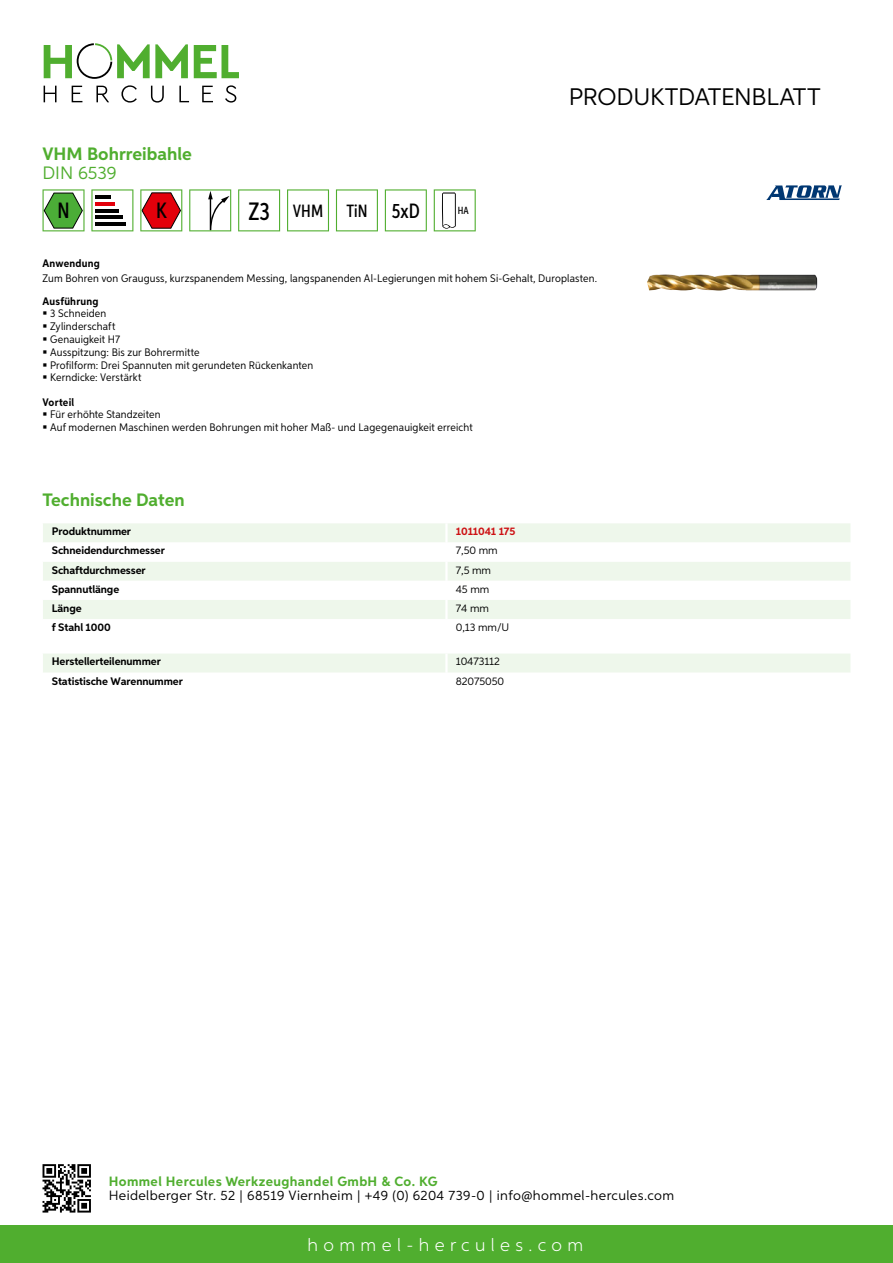
<style>
.page{position:relative;width:893px;height:1263px;background:#fff}
.page>*{position:absolute;margin:0;border:0;box-sizing:border-box;transform-origin:0 0}
.t1{font:24px "Aspira";letter-spacing:-.01em;color:#000}
.t2{font:500 22.2px "Aspira XX Nar";color:#000}
.t3{font:700 18px "Aspira";color:#50ae2f}
.t4{font:300 18px "Aspira";letter-spacing:.3em;color:#fff}
.t5{font:18px "Aspira";color:#50ae2f}
.t6{font:500 17.85px "Aspira XX Nar";color:#000}
.t7{font:13.5px "Aspira";letter-spacing:.03em;color:#000}
.t8{font:700 13.5px "Aspira";letter-spacing:.03em;color:#50ae2f}
.t9{font:10.95px/12.8px "Aspira Nar";letter-spacing:.015em;color:#000}
.t10{font:700 10.95px "Aspira";letter-spacing:-.01em;color:#000}
.t11{font:10.95px "Aspira";letter-spacing:-.01em;color:#000}
.t12{font:700 10.95px "Aspira Nar";letter-spacing:.02em;color:#000}
.t13{font:700 10.95px "Aspira";letter-spacing:-.01em;color:#cd1013}
.t14{font:500 10.35px "Aspira XX Nar";color:#000}
.s1{font-size:25.2px}
.s2{font-size:20.7px}
</style>
<div class="page">
<div style="left:0;top:1226px;width:893px;height:37px;background:#50ae2f"></div>
<svg style="left:43px;top:1164px;width:48px;height:48px"></svg>
<svg style="left:194px;top:45px;width:45px;height:33px"></svg>
<svg style="left:44px;top:43px;width:144px;height:36px"></svg>
<svg style="left:44px;top:86px;width:13px;height:16px"></svg>
<svg style="left:72px;top:86px;width:10px;height:16px"></svg>
<svg style="left:96px;top:86px;width:13px;height:16px"></svg>
<svg style="left:121px;top:85px;width:16px;height:18px"></svg>
<svg style="left:151px;top:86px;width:13px;height:17px"></svg>
<svg style="left:179px;top:86px;width:10px;height:16px"></svg>
<svg style="left:202px;top:86px;width:11px;height:16px"></svg>
<svg style="left:225px;top:85px;width:11px;height:18px"></svg>
<div style="left:43px;top:523px;width:807px;height:19px;background:#eef7eb"></div>
<svg style="left:43px;top:562px;width:807px;height:57px;fill:#eef7eb"></svg>
<hr style="left:445px;top:523px;width:3px;height:19px;background:#fff">
<hr style="left:445px;top:562px;width:3px;height:19px;background:#fff">
<hr style="left:445px;top:581px;width:3px;height:19px;background:#fff">
<hr style="left:445px;top:600px;width:3px;height:19px;background:#fff">
<div style="left:43px;top:654px;width:807px;height:19px;background:#eef7eb"></div>
<svg style="left:43px;top:189px;width:42px;height:42px"></svg>
<svg style="left:91px;top:189px;width:42px;height:42px"></svg>
<hr style="left:95px;top:196px;width:16px;height:3px;background:#000">
<hr style="left:95px;top:202px;width:20px;height:4px;background:#e3000b">
<hr style="left:95px;top:209px;width:23px;height:3px;background:#000">
<hr style="left:95px;top:216px;width:27px;height:3px;background:#000">
<hr style="left:95px;top:222px;width:31px;height:4px;background:#000">
<svg style="left:140px;top:189px;width:42px;height:42px"></svg>
<svg style="left:189px;top:189px;width:42px;height:42px"></svg>
<svg style="left:238px;top:189px;width:42px;height:42px"></svg>
<svg style="left:287px;top:189px;width:42px;height:42px"></svg>
<svg style="left:336px;top:189px;width:42px;height:42px"></svg>
<svg style="left:385px;top:189px;width:42px;height:42px"></svg>
<svg style="left:434px;top:189px;width:42px;height:42px"></svg>
<img style="left:647px;top:274px;width:170px;height:17px">
<svg style="left:766px;top:185px;width:76px;height:15px"></svg>
<h3 class="t3" style="left:43px;top:142px;width:151px">VHM Bohrreibahle</h3>
<h3 class="t5" style="left:43px;top:162px;width:76px">DIN 6539</h3>
<h2 class="t2" style="left:57px;top:197px;width:14px">N</h2>
<h2 class="t2" style="left:156px;top:197px;width:12px">K</h2>
<h3 class="t6" style="left:248px;top:200px;width:76px"><span class="s1">Z3</span> VHM</h3>
<h3 class="t6" style="left:346px;top:200px;width:75px">TiN <span class="s2">5xD</span></h3>
<p class="t14" style="left:458px;top:204px;width:12px">HA</p>
<h1 class="t1" style="left:569px;top:82px;width:253px">Produktdatenblatt</h1>
<p class="t12" style="left:43px;top:257px;width:59px">Anwendung</p>
<p class="t9" style="left:43px;top:272px;width:556px">Zum Bohren von Grauguss, kurzspanendem Messing, langspanenden Al-Legierungen mit hohem Si-Gehalt, Duroplasten.</p>
<p class="t12" style="left:43px;top:294px;width:58px">Ausführung</p>
<p class="t9" style="left:50px;top:307px;width:265px">3 Schneiden<br>Zylinderschaft<br>Genauigkeit H7<br>Ausspitzung: Bis zur Bohrermitte<br>Profilform: Drei Spannuten mit gerundeten Rückenkanten<br>Kerndicke: Verstärkt</p>
<p class="t12" style="left:43px;top:395px;width:33px">Vorteil</p>
<p class="t9" style="left:50px;top:408px;width:424px">Für erhöhte Standzeiten<br>Auf modernen Maschinen werden Bohrungen mit hoher Maß- und Lagegenauigkeit erreicht</p>
<h3 class="t3" style="left:43px;top:489px;width:144px">Technische Daten</h3>
<p class="t10" style="left:52px;top:525px;width:81px">Produktnummer</p>
<p class="t13" style="left:456px;top:525px;width:61px">1011041 175</p>
<p class="t10" style="left:52px;top:544px;width:115px">Schneidendurchmesser</p>
<p class="t11" style="left:456px;top:544px;width:43px">7,50 mm</p>
<p class="t10" style="left:52px;top:563px;width:95px">Schaftdurchmesser</p>
<p class="t11" style="left:456px;top:563px;width:37px">7,5 mm</p>
<p class="t10" style="left:52px;top:582px;width:69px">Spannutlänge</p>
<p class="t11" style="left:456px;top:582px;width:35px">45 mm</p>
<p class="t10" style="left:52px;top:601px;width:31px">Länge</p>
<p class="t11" style="left:456px;top:601px;width:35px">74 mm</p>
<p class="t10" style="left:52px;top:620px;width:60px">f Stahl 1000</p>
<p class="t11" style="left:456px;top:620px;width:53px">0,13 mm/U</p>
<p class="t10" style="left:52px;top:655px;width:111px">Herstellerteilenummer</p>
<p class="t11" style="left:456px;top:655px;width:46px">10473112</p>
<p class="t10" style="left:52px;top:674px;width:132px">Statistische Warennummer</p>
<p class="t11" style="left:456px;top:674px;width:50px">82075050</p>
<p class="t8" style="left:109px;top:1172px;width:330px">Hommel Hercules Werkzeughandel GmbH &amp; Co. KG</p>
<p class="t7" style="left:109px;top:1187px;width:567px">Heidelberger Str. 52 | 68519 Viernheim | +49 (0) 6204 739-0 | info@hommel-hercules.com</p>
<h3 class="t4" style="left:307px;top:1234px;width:277px">hommel-hercules.com</h3>
</div>
